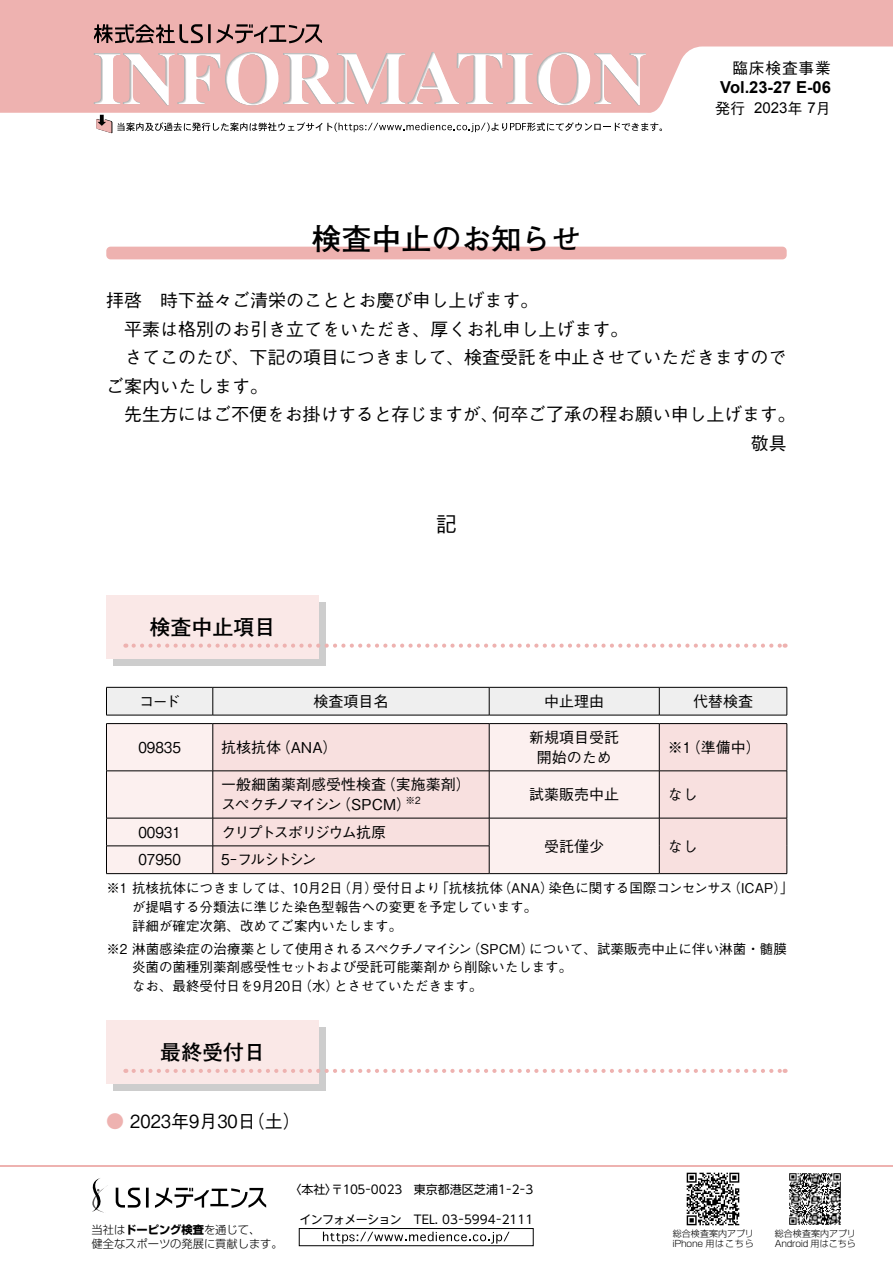
<style>
.page{position:relative;width:893px;height:1263px;background:#fff}
.page>*{position:absolute;margin:0;border:0;box-sizing:border-box;transform-origin:0 0}
.t1{font:700 30px "Futo Go B101 Pro";color:#000}
.t2{font:700 21px "Futo Go B101 Pro";color:#000}
.t3{font:500 21px "Gothic BBB Pro";color:#000}
.t4{font:500 18px "Gothic BBB Pro";letter-spacing:-.005em;color:#000}
.t5{font:500 18px "Gothic BBB Pro";letter-spacing:-.005em;color:#000;scale:.9 1}
.t6{font:700 16.5px "Arial";color:#000}
.t7{font:500 15.75px "Gothic BBB Pro";letter-spacing:.05em;color:#000}
.t8{font:500 15px/19.5px "Gothic BBB Pro";color:#000;text-align:center}
.t9{font:500 15px "Gothic BBB Pro";color:#000;scale:.9 1}
.t10{font:500 15px "Gothic BBB Pro";letter-spacing:-.12em;color:#000}
.t11{font:15px "Arial";color:#000}
.t12{font:500 13.5px/18.8px "Gothic BBB Pro";color:#000}
.t13{font:12px "UD Shin Go NT Pro";color:#000}
.t14{font:300 11.25px/13.5px "Shin Go Pro";color:#000}
.t15{font:300 9px/10.5px "Shin Go Pro";letter-spacing:-.005em;color:#000}
.s1{font-family:"Gothic BBB Pro";font-weight:500}
.s2{color:#eeb2b0}
.s3{font-weight:700}
</style>
<div class="page">
<svg style="left:0;top:0;width:893px;height:113px;fill:#eeb2b0"></svg>
<hr style="left:0;top:1165px;width:893px;height:2px;background:#eeb2b0">
<img style="left:686px;top:1172px;width:54px;height:54px">
<img style="left:789px;top:1173px;width:52px;height:52px">
<div style="left:106px;top:247px;width:681px;height:12px;background:#eeb2b0;border-radius:4px"></div>
<div style="left:299px;top:1228px;width:235px;height:18px;border:1px solid #000"></div>
<svg style="left:323px;top:1231px;width:186px;height:12px"></svg>
<svg style="left:116px;top:1188px;width:150px;height:20px"></svg>
<svg style="left:92px;top:1178px;width:16px;height:35px"></svg>
<div style="left:113px;top:1027px;width:212px;height:64px;background:#cdcdcd"></div>
<div style="left:106px;top:1020px;width:213px;height:64px;background:#fae8e7"></div>
<svg style="left:134px;top:1069px;width:652px;height:4px"></svg>
<div style="left:113px;top:602px;width:212px;height:63px;background:#cdcdcd"></div>
<div style="left:106px;top:595px;width:213px;height:64px;background:#fae8e7"></div>
<svg style="left:134px;top:643px;width:652px;height:5px"></svg>
<div style="left:107px;top:724px;width:106px;height:149px;background:#fcf0ef"></div>
<svg style="left:214px;top:724px;width:573px;height:149px;fill:#f8e0df"></svg>
<hr style="left:106px;top:724px;width:1px;height:47px;background:#000">
<hr style="left:213px;top:724px;width:1px;height:47px;background:#000">
<hr style="left:489px;top:724px;width:1px;height:47px;background:#000">
<hr style="left:659px;top:724px;width:1px;height:47px;background:#000">
<hr style="left:787px;top:724px;width:1px;height:47px;background:#000">
<hr style="left:106px;top:771px;width:107px;height:1px;background:#000">
<hr style="left:106px;top:771px;width:1px;height:47px;background:#000">
<hr style="left:213px;top:771px;width:276px;height:1px;background:#000">
<hr style="left:213px;top:771px;width:1px;height:47px;background:#000">
<hr style="left:489px;top:771px;width:170px;height:1px;background:#000">
<hr style="left:489px;top:771px;width:1px;height:47px;background:#000">
<hr style="left:659px;top:771px;width:128px;height:1px;background:#000">
<hr style="left:659px;top:771px;width:1px;height:47px;background:#000">
<hr style="left:787px;top:771px;width:1px;height:47px;background:#000">
<hr style="left:106px;top:818px;width:107px;height:1px;background:#000">
<hr style="left:213px;top:818px;width:276px;height:1px;background:#000">
<hr style="left:489px;top:818px;width:170px;height:1px;background:#000">
<hr style="left:659px;top:818px;width:128px;height:1px;background:#000">
<hr style="left:106px;top:846px;width:107px;height:1px;background:#000">
<svg style="left:106px;top:818px;width:1px;height:55px"></svg>
<hr style="left:213px;top:846px;width:276px;height:1px;background:#000">
<svg style="left:213px;top:818px;width:1px;height:55px"></svg>
<svg style="left:489px;top:818px;width:1px;height:55px"></svg>
<svg style="left:659px;top:818px;width:1px;height:55px"></svg>
<svg style="left:787px;top:818px;width:1px;height:55px"></svg>
<svg style="left:106px;top:687px;width:682px;height:28px"></svg>
<hr style="left:106px;top:715px;width:107px;height:1px;background:#000">
<hr style="left:213px;top:715px;width:276px;height:1px;background:#000">
<hr style="left:489px;top:715px;width:170px;height:1px;background:#000">
<hr style="left:659px;top:715px;width:128px;height:1px;background:#000">
<hr style="left:106px;top:723px;width:107px;height:1px;background:#000">
<hr style="left:213px;top:723px;width:276px;height:1px;background:#000">
<hr style="left:489px;top:723px;width:170px;height:1px;background:#000">
<hr style="left:659px;top:723px;width:128px;height:1px;background:#000">
<hr style="left:106px;top:873px;width:107px;height:1px;background:#000">
<hr style="left:213px;top:873px;width:276px;height:1px;background:#000">
<hr style="left:489px;top:873px;width:170px;height:1px;background:#000">
<hr style="left:659px;top:873px;width:128px;height:1px;background:#000">
<svg style="left:91px;top:24px;width:571px;height:109px"></svg>
<p class="t7" style="left:732px;top:55px;width:100px">臨床検査事業</p>
<p class="t6" style="left:720px;top:77px;width:112px">Vol.23-27 E-06</p>
<p class="t11" style="left:715px;top:98px;width:117px"><span class="s1">発行</span> 2023<span class="s1">年</span> 7<span class="s1">月</span></p>
<h1 class="t1" style="left:311px;top:215px;width:272px">検査中止のお知らせ</h1>
<h3 class="t4" style="left:106px;top:286px;width:433px">拝啓　時下益々ご清栄のこととお慶び申し上げます。</h3>
<h3 class="t4" style="left:106px;top:314px;width:523px">　平素は格別のお引き立てをいただき、厚くお礼申し上げます。</h3>
<h3 class="t4" style="left:106px;top:343px;width:682px">　さてこのたび、下記の項目につきまして、検査受託を中止させていただきますので</h3>
<h3 class="t4" style="left:106px;top:371px;width:163px">ご案内いたします。</h3>
<h3 class="t4" style="left:106px;top:400px;width:691px">　先生方にはご不便をお掛けすると存じますが、何卒ご了承の程お願い申し上げます。</h3>
<h3 class="t4" style="left:751px;top:428px;width:37px">敬具</h3>
<h2 class="t2" style="left:150px;top:610px;width:127px">検査中止項目</h2>
<h2 class="t3" style="left:436px;top:507px;width:22px">記</h2>
<p class="t8" style="left:139px;top:690px;width:43px">コード</p>
<p class="t8" style="left:313px;top:690px;width:76px">検査項目名</p>
<p class="t8" style="left:544px;top:690px;width:61px">中止理由</p>
<p class="t8" style="left:693px;top:690px;width:61px">代替検査</p>
<p class="t9" style="left:138px;top:735px;width:49px">09835</p>
<p class="t8" style="left:221px;top:736px;width:118px">抗核抗体（ANA）</p>
<p class="t8" style="left:529px;top:726px;width:91px">新規項目受託開始のため</p>
<p class="t8" style="left:668px;top:736px;width:94px">※1（準備中）</p>
<p class="t8" style="left:221px;top:773px;width:251px;text-align:left">一般細菌薬剤感受性検査（実施薬剤）スぺクチノマイシン（SPCM）<sup>※2</sup></p>
<p class="t8" style="left:529px;top:783px;width:91px">試薬販売中止</p>
<p class="t8" style="left:668px;top:783px;width:31px">なし</p>
<p class="t9" style="left:138px;top:820px;width:49px">00931</p>
<p class="t10" style="left:221px;top:820px;width:166px">クリプトスポリジウム抗原</p>
<p class="t8" style="left:544px;top:834px;width:61px">受託僅少</p>
<p class="t8" style="left:668px;top:834px;width:31px">なし</p>
<p class="t9" style="left:138px;top:848px;width:49px">07950</p>
<p class="t9" style="left:221px;top:848px;width:107px">5－フルシトシン</p>
<p class="t12" style="left:132px;top:877px;width:663px;text-indent:-26px">※1 抗核抗体につきましては、10月2日（月）受付日より「抗核抗体（ANA）染色に関する国際コンセンサス（ICAP）」が提唱する分類法に準じた染色型報告への変更を予定しています。<br>詳細が確定次第、改めてご案内いたします。</p>
<p class="t12" style="left:132px;top:937px;width:656px;text-indent:-26px">※2 淋菌感染症の治療薬として使用されるスペクチノマイシン（SPCM）について、試薬販売中止に伴い淋菌・髄膜炎菌の菌種別薬剤感受性セットおよび受託可能薬剤から削除いたします。<br>なお、最終受付日を9月20日（水）とさせていただきます。</p>
<h2 class="t2" style="left:160px;top:1036px;width:106px">最終受付日</h2>
<h3 class="t5" style="left:106px;top:1107px;width:218px"><span class="s2">●</span> 2023年9月30日（土）</h3>
<p class="t14" style="left:92px;top:1222px;width:193px">当社は<span class="s3">ドーピング検査</span>を通じて、<br>健全なスポーツの発展に貢献します。</p>
<p class="t13" style="left:289px;top:1179px;width:245px">〈本社〉〒105－0023 東京都港区芝浦1－2－3</p>
<p class="t13" style="left:299px;top:1209px;width:235px">インフォメーション TEL. 03－5994－2111</p>
<p class="t15" style="left:673px;top:1227px;width:83px">総合検査案内アプリiPhone 用はこちら</p>
<p class="t15" style="left:775px;top:1227px;width:83px">総合検査案内アプリ<br>Android 用はこちら</p>
</div>
